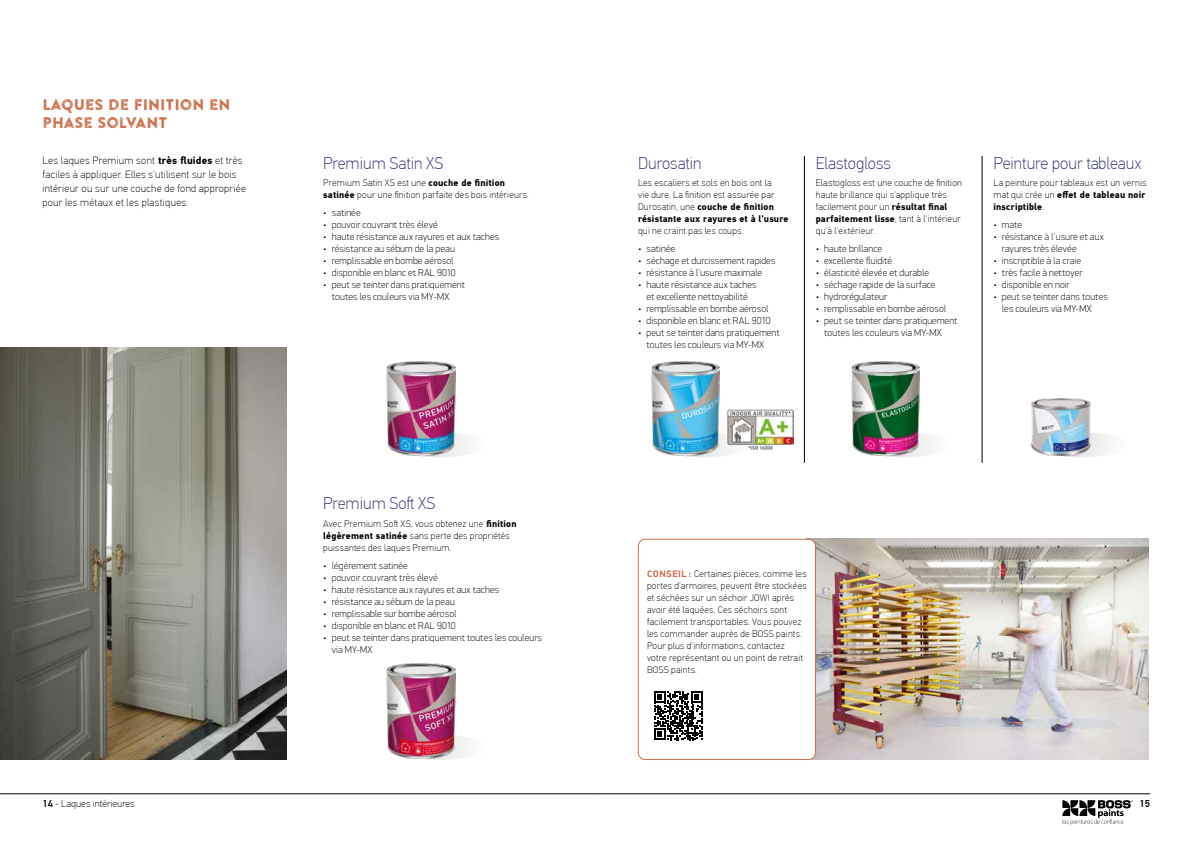
<style>
.page{position:relative;width:1191px;height:842px;background:#fff}
.page>*{position:absolute;margin:0;border:0;box-sizing:border-box;transform-origin:0 0}
.t1{font:100 17px "PF Din Text Pro";color:#353378}
.t2{font:15.3px/18px "Brandon Printed Two";color:#cd6f4b}
.t3{font:100 10.5px/14px "PF Din Text Pro";letter-spacing:.02em;color:#000}
.t4{font:100 10px/12px "PFDIN Display Pro";letter-spacing:.01em;color:#000}
.t5{font:100 10px "PF Din Text Pro";color:#000}
.t6{font:500 10px "PF Din Text Pro";color:#000}
.t7{font:100 9.5px/12px "PF Din Text Pro";letter-spacing:.02em;color:#000}
.s1{font-weight:700}
.s2{font-family:"PFDIN Display Pro";font-weight:700;color:#cd6f4b}
.s3{font-weight:500}
</style>
<div class="page">
<hr style="left:0;top:793px;width:595px;height:1px;background:#000">
<hr style="left:595px;top:793px;width:555px;height:1px;background:#000">
<svg style="left:1062px;top:800px;width:70px;height:25px"></svg>
<img style="left:811px;top:539px;width:337px;height:221px">
<img style="left:0;top:348px;width:286px;height:412px">
<div style="left:638px;top:539px;width:177px;height:220px;background:#fff;border-radius:7px"></div>
<div style="left:638px;top:539px;width:177px;height:221px;border:1px solid #cd6f4b;border-radius:7px"></div>
<hr style="left:981px;top:156px;width:1px;height:307px;background:#000">
<hr style="left:804px;top:156px;width:1px;height:307px;background:#000">
<svg style="left:654px;top:691px;width:48px;height:49px"></svg>
<div style="left:388px;top:432px;width:102px;height:25px;background:#f6f6f6;border-radius:50%"></div>
<img style="left:386px;top:361px;width:69px;height:94px">
<div style="left:388px;top:735px;width:102px;height:25px;background:#f6f6f6;border-radius:50%"></div>
<img style="left:386px;top:663px;width:69px;height:95px">
<div style="left:852px;top:432px;width:102px;height:25px;background:#f5f5f5;border-radius:50%"></div>
<img style="left:851px;top:361px;width:68px;height:94px">
<svg style="left:653px;top:432px;width:101px;height:25px"></svg>
<img style="left:651px;top:361px;width:69px;height:94px">
<div style="left:1030px;top:432px;width:102px;height:25px;background:#f5f5f5;border-radius:50%"></div>
<img style="left:1030px;top:398px;width:65px;height:58px">
<img style="left:728px;top:410px;width:65px;height:39px">
<h2 class="t2" style="left:43px;top:95px;width:189px">LAQUES DE FINITION EN<br>PHASE SOLVANT</h2>
<p class="t3" style="left:43px;top:153px;width:205px">Les laques Premium sont <span class="s1">très fluides</span> et très faciles à appliquer. Elles s'utilisent sur le bois intérieur ou sur une couche de fond appropriée pour les métaux et les plastiques.</p>
<h1 class="t1" style="left:638px;top:153px;width:65px">Durosatin</h1>
<h1 class="t1" style="left:323px;top:153px;width:121px">Premium Satin XS</h1>
<p class="t7" style="left:323px;top:177px;width:207px">Premium Satin XS est une <span class="s1">couche de finition satinée</span> pour une finition parfaite des bois intérieurs.</p>
<p class="t4" style="left:323px;top:207px;width:39px">• satinée</p>
<p class="t4" style="left:323px;top:219px;width:116px">• pouvoir couvrant très élevé</p>
<p class="t4" style="left:323px;top:231px;width:178px">• haute résistance aux rayures et aux taches</p>
<p class="t4" style="left:323px;top:243px;width:133px">• résistance au sébum de la peau</p>
<p class="t4" style="left:323px;top:255px;width:132px">• remplissable en bombe aérosol</p>
<p class="t4" style="left:323px;top:267px;width:134px">• disponible en blanc et RAL 9010</p>
<p class="t4" style="left:332px;top:279px;width:135px;text-indent:-8px">• peut se teinter dans pratiquement toutes les couleurs via MY‑MX</p>
<p class="t7" style="left:638px;top:177px;width:152px">Les escaliers et sols en bois ont la<br>vie dure. La finition est assurée par Durosatin, une <span class="s1">couche de finition résistante aux rayures et à l'usure</span></p>
<p class="t7" style="left:638px;top:225px;width:107px">qui ne craint pas les coups.</p>
<p class="t4" style="left:638px;top:243px;width:39px">• satinée</p>
<p class="t4" style="left:638px;top:255px;width:139px">• séchage et durcissement rapides</p>
<p class="t4" style="left:638px;top:267px;width:126px">• résistance à l'usure maximale</p>
<p class="t4" style="left:638px;top:279px;width:120px;text-align:center">• haute résistance aux taches et excellente nettoyabilité</p>
<p class="t4" style="left:638px;top:303px;width:132px">• remplissable en bombe aérosol</p>
<p class="t4" style="left:638px;top:315px;width:134px">• disponible en blanc et RAL 9010</p>
<p class="t4" style="left:646px;top:327px;width:135px;text-indent:-8px">• peut se teinter dans pratiquement toutes les couleurs via MY‑MX</p>
<h1 class="t1" style="left:815px;top:153px;width:77px">Elastogloss</h1>
<p class="t7" style="left:815px;top:177px;width:148px">Elastogloss est une couche de finition haute brillance qui s'applique très facilement pour un <span class="s1">résultat final parfaitement lisse</span>, tant à l'intérieur qu'à l'extérieur.</p>
<p class="t4" style="left:815px;top:243px;width:68px">• haute brillance</p>
<p class="t4" style="left:815px;top:255px;width:78px">• excellente fluidité</p>
<p class="t4" style="left:815px;top:267px;width:115px">• élasticité élevée et durable</p>
<p class="t4" style="left:815px;top:279px;width:121px">• séchage rapide de la surface</p>
<p class="t4" style="left:815px;top:291px;width:73px">• hydrorégulateur</p>
<p class="t4" style="left:815px;top:303px;width:132px">• remplissable en bombe aérosol</p>
<p class="t4" style="left:824px;top:315px;width:135px;text-indent:-8px">• peut se teinter dans pratiquement toutes les couleurs via MY‑MX</p>
<h1 class="t1" style="left:993px;top:153px;width:150px">Peinture pour tableaux</h1>
<p class="t7" style="left:993px;top:177px;width:155px">La peinture pour tableaux est un vernis mat qui crée un <span class="s1">effet de tableau noir inscriptible</span>.</p>
<p class="t4" style="left:993px;top:219px;width:30px">• mate</p>
<p class="t4" style="left:1002px;top:231px;width:103px;text-indent:-8px">• résistance à l'usure et aux rayures très élevée</p>
<p class="t4" style="left:993px;top:255px;width:89px">• inscriptible à la craie</p>
<p class="t4" style="left:993px;top:267px;width:90px">• très facile à nettoyer</p>
<p class="t4" style="left:993px;top:279px;width:78px">• disponible en noir</p>
<p class="t4" style="left:1002px;top:291px;width:107px;text-indent:-8px">• peut se teinter dans toutes les couleurs via MY‑MX</p>
<h1 class="t1" style="left:323px;top:494px;width:114px">Premium Soft XS</h1>
<p class="t7" style="left:323px;top:518px;width:195px">Avec Premium Soft XS, vous obtenez une <span class="s1">finition légèrement satinée</span> sans perte des propriétés puissantes des laques Premium.</p>
<p class="t4" style="left:323px;top:559px;width:86px">• légèrement satinée</p>
<p class="t4" style="left:323px;top:571px;width:116px">• pouvoir couvrant très élevé</p>
<p class="t4" style="left:323px;top:583px;width:178px">• haute résistance aux rayures et aux taches</p>
<p class="t4" style="left:323px;top:595px;width:133px">• résistance au sébum de la peau</p>
<p class="t4" style="left:323px;top:607px;width:135px">• remplissable sur bombe aérosol</p>
<p class="t4" style="left:323px;top:619px;width:134px">• disponible en blanc et RAL 9010</p>
<p class="t4" style="left:332px;top:631px;width:212px;text-indent:-8px">• peut se teinter dans pratiquement toutes les couleurs via MY‑MX</p>
<p class="t7" style="left:647px;top:568px;width:161px"><span class="s2">CONSEIL :</span> Certaines pièces, comme les portes d'armoires, peuvent être stockées et séchées sur un séchoir JOWI après avoir été laquées. Ces séchoirs sont facilement transportables. Vous pouvez les commander auprès de BOSS paints.<br>Pour plus d'informations, contactez<br>votre représentant ou un point de retrait BOSS paints.</p>
<p class="t5" style="left:43px;top:798px;width:94px"><span class="s3">14</span> - Laques intérieures</p>
<p class="t6" style="left:1139px;top:798px;width:12px">15</p>
</div>
